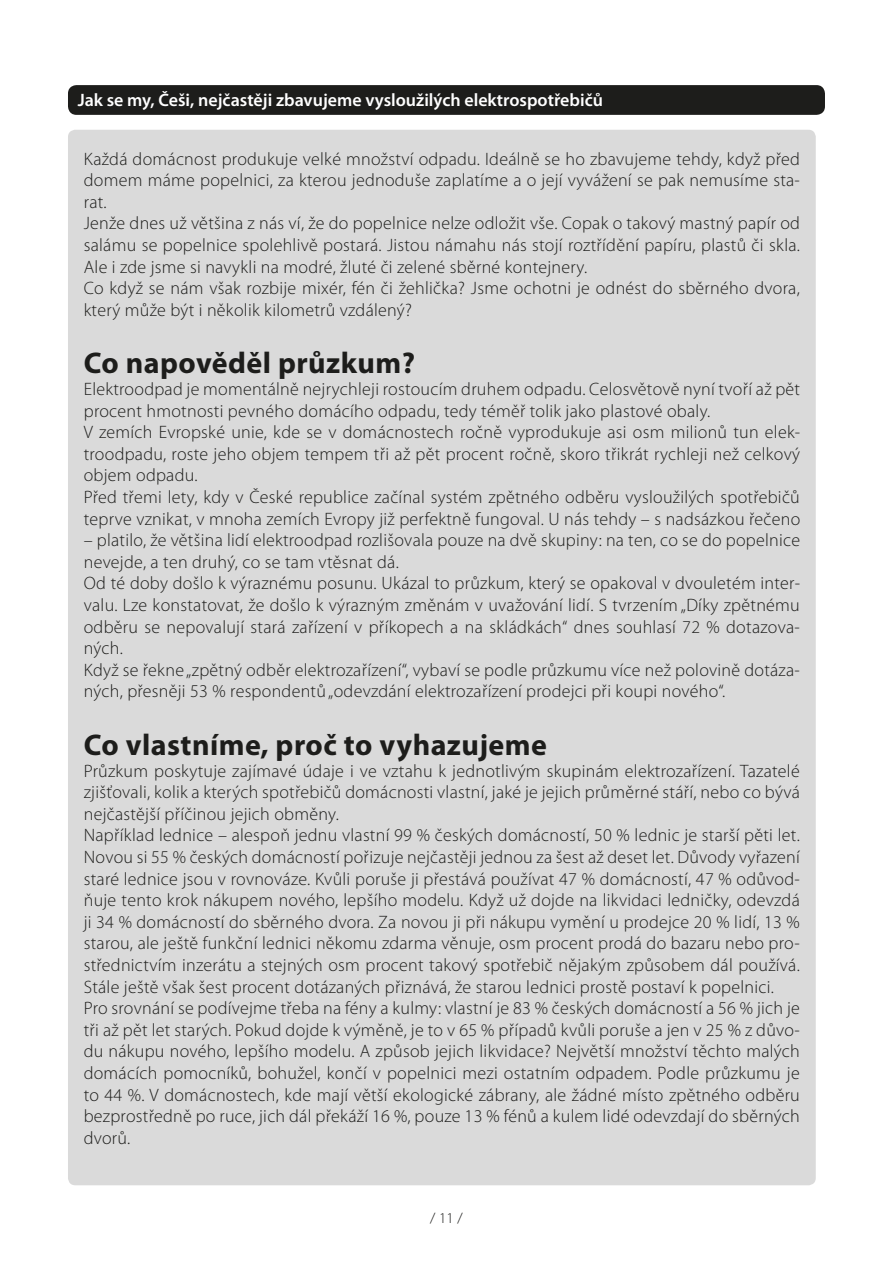
<style>
.page{position:relative;width:893px;height:1263px;background:#fff}
.page>*{position:absolute;margin:0;border:0;box-sizing:border-box;transform-origin:0 0}
.t1{font:700 30px "Myriad Pro";letter-spacing:.015em;color:#1d1d1b}
.t2{font:300 18px/21.6px "Myriad Pro";letter-spacing:.015em;color:#1d1d1b}
.t3{font:600 18px "Myriad Pro";color:#fff}
.t4{font:300 15px "Myriad Pro";color:#1d1d1b}
</style>
<div class="page">
<div style="left:68px;top:130px;width:748px;height:1055px;background:#dadada;border-radius:7px"></div>
<div style="left:68px;top:85px;width:757px;height:30px;background:#1d1d1b;border-radius:9px"></div>
<p class="t3" style="left:78px;top:93px;width:527px">Jak se my, Češi, nejčastěji zbavujeme vysloužilých elektrospotřebičů</p>
<p class="t2" style="left:84px;top:149px;width:718px">Každá domácnost produkuje velké množství odpadu. Ideálně se ho zbavujeme tehdy, když před domem máme popelnici, za kterou jednoduše zaplatíme a o její vyvážení se pak nemusíme sta&shy;rat.<br>Jenže dnes už většina z nás ví, že do popelnice nelze odložit vše. Copak o takový mastný papír od salámu se popelnice spolehlivě postará. Jistou námahu nás stojí roztřídění papíru, plastů či skla.<br>Ale i zde jsme si navykli na modré, žluté či zelené sběrné kontejnery.<br>Co když se nám však rozbije mixér, fén či žehlička? Jsme ochotni je odnést do sběrného dvora, který může být i několik kilometrů vzdálený?</p>
<h1 class="t1" style="left:84px;top:345px;width:333px">Co napověděl průzkum?</h1>
<p class="t2" style="left:84px;top:379px;width:718px">Elektroodpad je momentálně nejrychleji rostoucím druhem odpadu. Celosvětově nyní tvoří až pět procent hmotnosti pevného domácího odpadu, tedy téměř tolik jako plastové obaly.<br>V zemích Evropské unie, kde se v domácnostech ročně vyprodukuje asi osm milionů tun elek&shy;troodpadu, roste jeho objem tempem tři až pět procent ročně, skoro třikrát rychleji než celkový objem odpadu.<br>Před třemi lety, kdy v České republice začínal systém zpětného odběru vysloužilých spotřebičů teprve vznikat, v mnoha zemích Evropy již perfektně fungoval. U nás tehdy – s nadsázkou řečeno</p>
<p class="t2" style="left:84px;top:531px;width:718px">– platilo, že většina lidí elektroodpad rozlišovala pouze na dvě skupiny: na ten, co se do popelnice nevejde, a ten druhý, co se tam vtěsnat dá.<br>Od té doby došlo k výraznému posunu. Ukázal to průzkum, který se opakoval v dvouletém inter&shy;valu. Lze konstatovat, že došlo k výrazným změnám v uvažování lidí. S tvrzením „Díky zpětnému odběru se nepovalují stará zařízení v příkopech a na skládkách“ dnes souhlasí 72 % dotazova&shy;ných.<br>Když se řekne „zpětný odběr elektrozařízení“, vybaví se podle průzkumu více než polovině dotáza&shy;ných, přesněji 53 % respondentů „odevzdání elektrozařízení prodejci při koupi nového“.</p>
<h1 class="t1" style="left:84px;top:727px;width:465px">Co vlastníme, proč to vyhazujeme</h1>
<p class="t2" style="left:84px;top:761px;width:718px">Průzkum poskytuje zajímavé údaje i ve vztahu k jednotlivým skupinám elektrozařízení. Tazatelé zjišťovali, kolik a kterých spotřebičů domácnosti vlastní, jaké je jejich průměrné stáří, nebo co bývá nejčastější příčinou jejich obměny.<br>Například lednice – alespoň jednu vlastní 99 % českých domácností, 50 % lednic je starší pěti let.<br>Novou si 55 % českých domácností pořizuje nejčastěji jednou za šest až deset let. Důvody vyřazení staré lednice jsou v rovnováze. Kvůli poruše ji přestává používat 47 % domácností, 47 % odůvod&shy;ňuje tento krok nákupem nového, lepšího modelu. Když už dojde na likvidaci ledničky, odevzdá ji 34 % domácností do sběrného dvora. Za novou ji při nákupu vymění u prodejce 20 % lidí, 13 % starou, ale ještě funkční lednici někomu zdarma věnuje, osm procent prodá do bazaru nebo pro&shy;střednictvím inzerátu a stejných osm procent takový spotřebič nějakým způsobem dál používá.<br>Stále ještě však šest procent dotázaných přiznává, že starou lednici prostě postaví k popelnici.<br>Pro srovnání se podívejme třeba na fény a kulmy: vlastní je 83 % českých domácností a 56 % jich je tři až pět let starých. Pokud dojde k výměně, je to v 65 % případů kvůli poruše a jen v 25 % z důvo&shy;du nákupu nového, lepšího modelu. A způsob jejich likvidace? Největší množství těchto malých domácích pomocníků, bohužel, končí v popelnici mezi ostatním odpadem. Podle průzkumu je to 44 %. V domácnostech, kde mají větší ekologické zábrany, ale žádné místo zpětného odběru bezprostředně po ruce, jich dál překáží 16 %, pouze 13 % fénů a kulem lidé odevzdají do sběrných dvorů.</p>
<p class="t4" style="left:430px;top:1212px;width:34px">/ 11 /</p>
</div>
